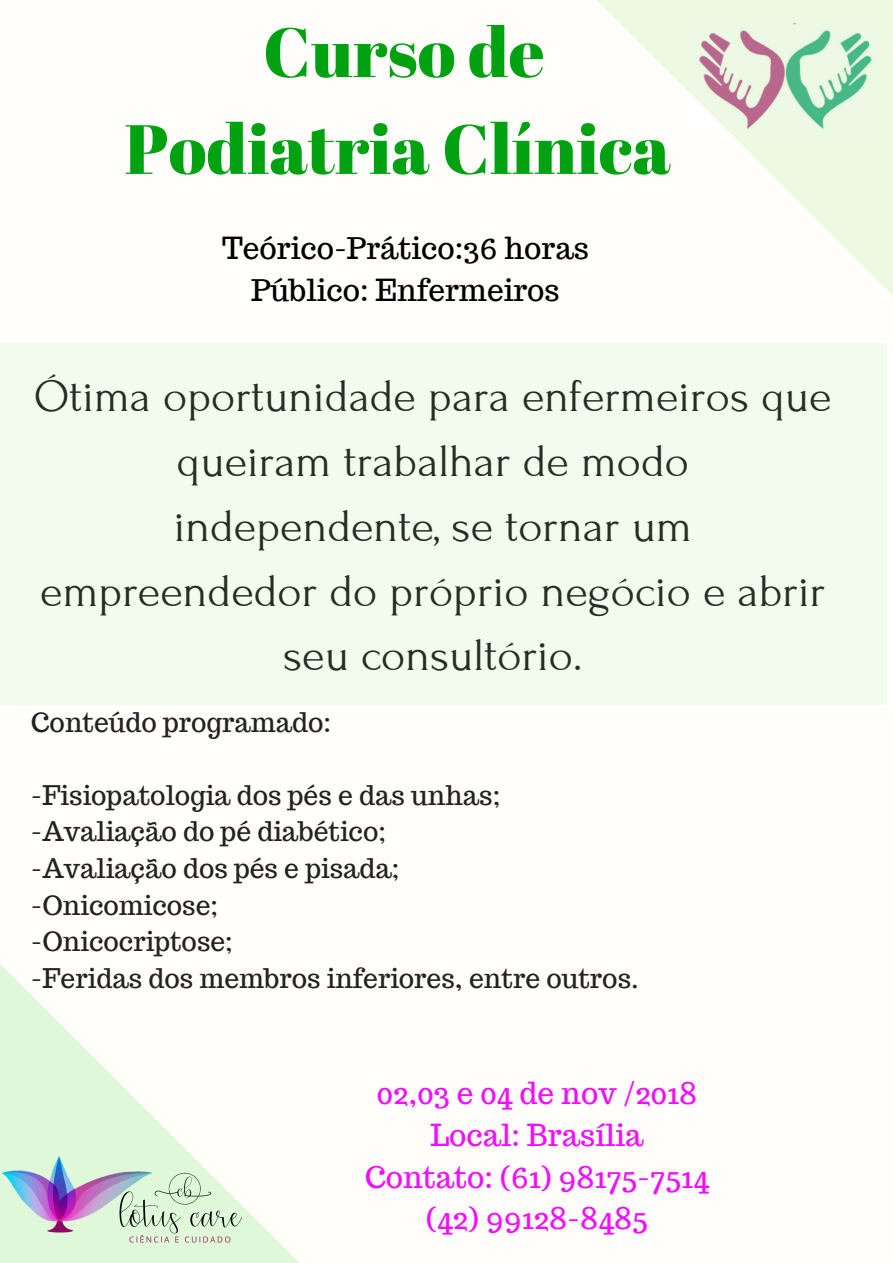
<style>
.page{position:relative;width:893px;height:1263px;background:#fffefb}
.page>*{position:absolute;margin:0;border:0;box-sizing:border-box;transform-origin:0 0}
.t1{font:69.53px/96.8px "Abril Fatface";color:#00a212;text-align:center}
.t2{font:46.35px/64.7px "Forum";color:#222;text-align:center}
.t3{font:29.78px/41.6px "Trocchi";color:#f10eff;text-align:center}
.t4{font:29.78px/41.6px "Trocchi";color:#000;text-align:center}
.t5{font:26.47px/36.6px "Trocchi";color:#222}
</style>
<div class="page">
<svg style="left:0;top:964px;width:300px;height:299px"></svg>
<svg style="left:597px;top:0;width:296px;height:295px"></svg>
<div style="left:0;top:343px;width:886px;height:362px;background:#f2fcee"></div>
<img style="left:0;top:1135px;width:283px;height:128px">
<h1 class="t1" style="left:125px;top:2px;width:547px">Curso de<br>Podiatria Clínica</h1>
<p class="t4" style="left:222px;top:227px;width:368px">Teórico-Prático:36 horas<br>Público: Enfermeiros</p>
<h2 class="t2" style="left:34px;top:365px;width:799px">Ótima oportunidade para enfermeiros que queiram trabalhar de modo<br>independente, se tornar um empreendedor do próprio negócio e abrir seu consultório.</h2>
<p class="t5" style="left:31px;top:704px;width:302px">Conteúdo programado:</p>
<p class="t5" style="left:31px;top:777px;width:609px">-Fisiopatologia dos pés e das unhas; -Avaliação do pé diabético;<br>-Avaliação dos pés e pisada;<br>-Onicomicose;<br>-Onicocriptose;<br>-Feridas dos membros inferiores, entre outros.</p>
<p class="t3" style="left:365px;top:1072px;width:346px">02,03 e 04 de nov /2018<br>Local: Brasília<br>Contato: (61) 98175-7514 (42) 99128-8485</p>
</div>
